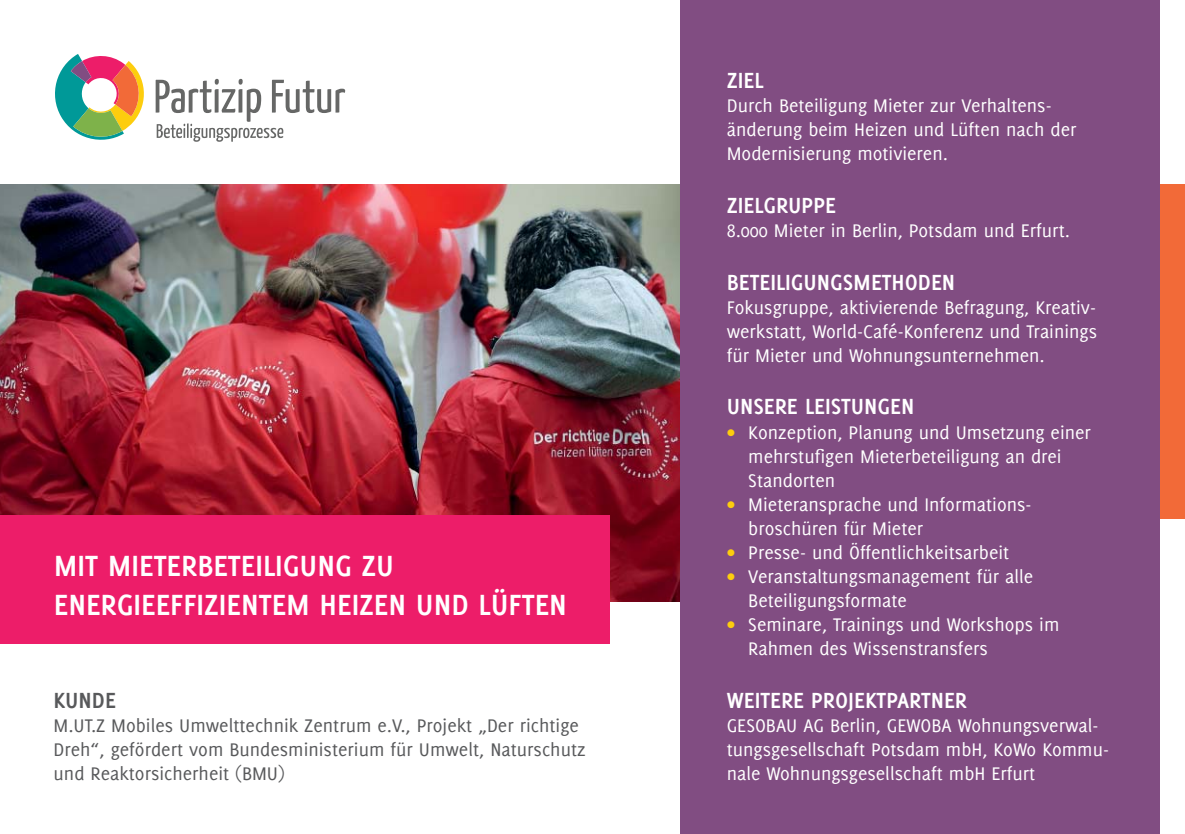
<style>
.page{position:relative;width:1185px;height:834px;background:#fff}
.page>*{position:absolute;margin:0;border:0;box-sizing:border-box;transform-origin:0 0}
.t1{font:700 32px/38.4px "Delicious";color:#fff}
.t2{font:700 24px "Delicious";color:#fff}
.t3{font:700 24px "Delicious";color:#58595b}
.t4{font:20px/24px "Delicious";color:#fff}
.t5{font:20px/24px "Delicious";color:#58595b}
.s1{color:#fdcd0e}
</style>
<div class="page">
<img style="left:0;top:184px;width:680px;height:417px">
<div style="left:0;top:514px;width:610px;height:129px;background:#ed1d69"></div>
<div style="left:1088px;top:184px;width:97px;height:335px;background:#f26a38"></div>
<div style="left:680px;top:0;width:479px;height:833px;background:#814d82"></div>
<svg style="left:55px;top:54px;width:89px;height:86px"></svg>
<svg style="left:156px;top:79px;width:189px;height:63px"></svg>
<h1 class="t1" style="left:54px;top:547px;width:515px">MIT MIETERBETEILIGUNG ZU<br>ENERGIEEFFIZIENTEM HEIZEN UND LÜFTEN</h1>
<p class="t3" style="left:54px;top:691px;width:64px">KUNDE</p>
<p class="t5" style="left:54px;top:715px;width:534px">M.UT.Z Mobiles Umwelttechnik Zentrum e.V., Projekt „Der richtige<br>Dreh“, gefördert vom Bundesministerium für Umwelt, Naturschutz und Reaktorsicherheit (BMU)</p>
<p class="t2" style="left:727px;top:71px;width:38px">ZIEL</p>
<p class="t4" style="left:727px;top:95px;width:351px">Durch Beteiligung Mieter zur Verhaltens&shy;änderung beim Heizen und Lüften nach der<br>Modernisierung motivieren.</p>
<p class="t2" style="left:727px;top:196px;width:111px">ZIELGRUPPE</p>
<p class="t4" style="left:727px;top:220px;width:345px">8.000 Mieter in Berlin, Potsdam und Erfurt.</p>
<p class="t2" style="left:727px;top:272px;width:230px">BETEILIGUNGSMETHODEN</p>
<p class="t4" style="left:727px;top:297px;width:372px;text-align:justify">Fokusgruppe, aktivierende Befragung, Kreativ&shy;werkstatt, World-Café-Konferenz und Trainings für Mieter und Wohnungsunternehmen.</p>
<p class="t2" style="left:727px;top:397px;width:189px">UNSERE LEISTUNGEN</p>
<p class="t4" style="left:748px;top:422px;width:344px;text-indent:-22px"><span class="s1">•</span> Konzeption, Planung und Umsetzung einer mehrstufigen Mieterbeteiligung an drei<br>Standorten</p>
<p class="t4" style="left:748px;top:494px;width:285px;text-indent:-22px"><span class="s1">•</span> Mieteransprache und Informations&shy;broschüren für Mieter</p>
<p class="t4" style="left:727px;top:542px;width:284px"><span class="s1">•</span> Presse- und Öffentlichkeitsarbeit</p>
<p class="t4" style="left:748px;top:566px;width:287px;text-indent:-22px"><span class="s1">•</span> Veranstaltungsmanagement für alle<br>Beteiligungsformate</p>
<p class="t4" style="left:748px;top:614px;width:313px;text-indent:-22px"><span class="s1">•</span> Seminare, Trainings und Workshops im<br>Rahmen des Wissenstransfers</p>
<p class="t2" style="left:727px;top:690px;width:242px">WEITERE PROJEKTPARTNER</p>
<p class="t4" style="left:727px;top:714px;width:384px">GESOBAU AG Berlin, GEWOBA Wohnungsverwal&shy;tungsgesellschaft Potsdam mbH, KoWo Kommu&shy;nale Wohnungsgesellschaft mbH Erfurt</p>
</div>
